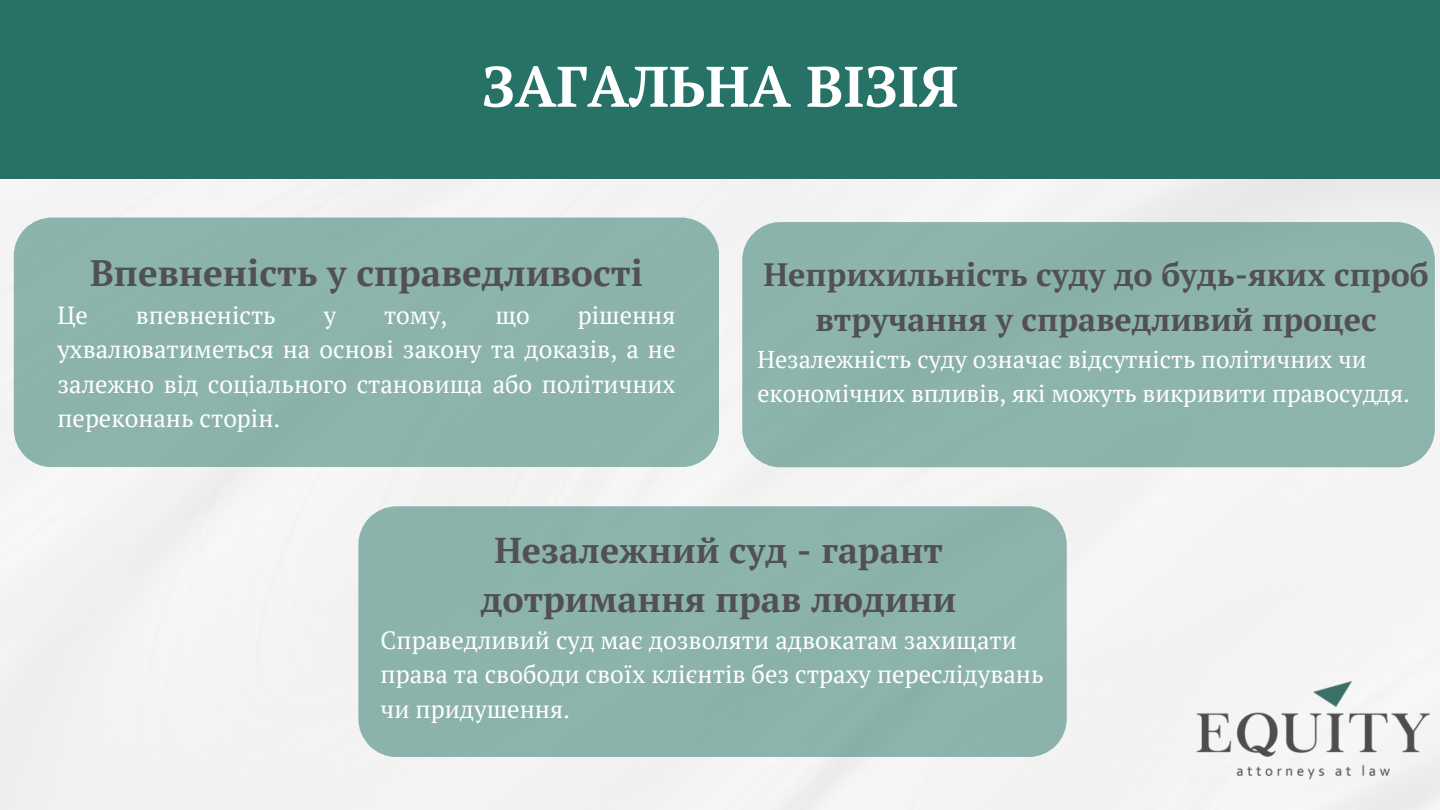
<style>
.page{position:relative;width:1440px;height:810px;background:#fff}
.page>*{position:absolute;margin:0;border:0;box-sizing:border-box;transform-origin:0 0}
.t1{font:700 57px "PT Serif";color:#fff}
.t2{font:700 36.7px "PT Serif";color:#515151}
.t3{font:700 35.8px/49.5px "PT Serif";color:#515151;text-align:center}
.t4{font:700 32.2px/45px "PT Serif";color:#515151;text-align:center}
.t5{font:24.8px/34.5px "PT Serif";color:#fff}
.t6{font:24.7px/34.5px "PT Serif";color:#fff;text-align:justify}
.t7{font:24.2px/33.8px "PT Serif";color:#fff}
</style>
<div class="page">
<div style="left:0;top:178px;width:1440px;height:632px;background:#f3f3f3"></div>
<div style="left:0;top:0;width:1440px;height:178px;background:#267266"></div>
<div style="left:14px;top:218px;width:705px;height:249px;background:#8db3ad"></div>
<div style="left:742px;top:222px;width:693px;height:245px;background:#8db3ad;border-radius:38px"></div>
<div style="left:358px;top:506px;width:709px;height:251px;background:#8cb2ac"></div>
<img style="left:1166px;top:660px;width:274px;height:150px">
<h1 class="t1" style="left:482px;top:48px;width:478px">ЗАГАЛЬНА ВІЗІЯ</h1>
<p class="t2" style="left:90px;top:248px;width:554px">Впевненість у справедливості</p>
<p class="t6" style="left:58px;top:297px;width:619px;text-indent:520px">рішення ухвалюватиметься на основі закону та доказів, а не залежно від соціального становища або політичних переконань сторін.</p>
<p class="t6" style="left:58px;top:297px;width:32px">Це</p>
<p class="t6" style="left:136px;top:297px;width:141px">впевненість</p>
<p class="t6" style="left:324px;top:297px;width:14px">у</p>
<p class="t6" style="left:384px;top:297px;width:65px">тому,</p>
<p class="t6" style="left:495px;top:297px;width:36px">що</p>
<p class="t4" style="left:763px;top:252px;width:667px">Неприхильність суду до будь-яких спроб втручання у справедливий процес</p>
<p class="t7" style="left:757px;top:342px;width:654px">Незалежність суду означає відсутність політичних чи економічних впливів, які можуть викривити правосуддя.</p>
<p class="t3" style="left:481px;top:525px;width:477px">Незалежний суд - гарант дотримання прав людини</p>
<p class="t5" style="left:381px;top:622px;width:665px">Справедливий суд має дозволяти адвокатам захищати права та свободи своїх клієнтів без страху переслідувань чи придушення.</p>
</div>
